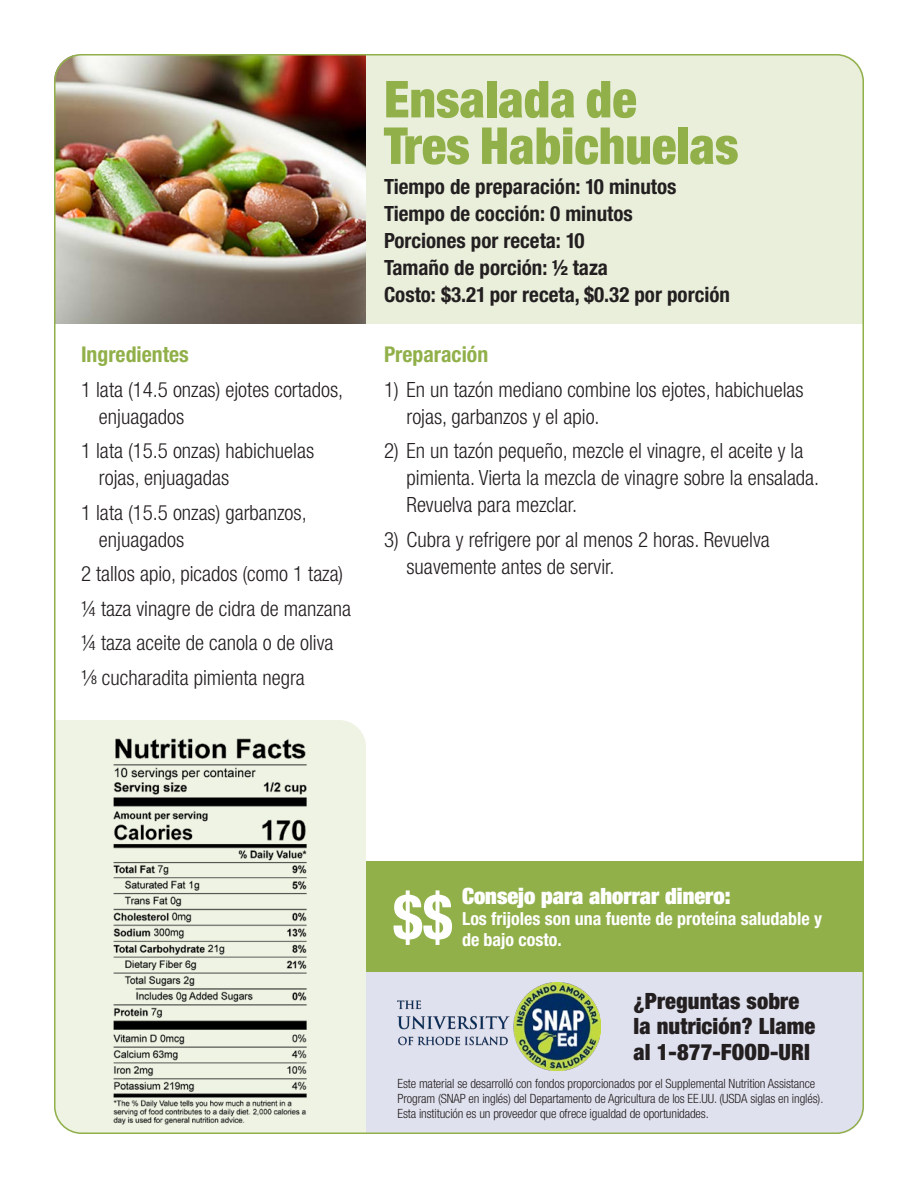
<style>
.page{position:relative;width:918px;height:1188px;background:#fff}
.page>*{position:absolute;margin:0;border:0;box-sizing:border-box;transform-origin:0 0}
.t1{font:700 condensed 62.1px "Helvetica Neue LT Pro";color:#fff}
.Recipe_Title{font:900 condensed 51px/46.5px "Helvetica Neue LT Pro";color:#91b04a}
.t2{font:900 condensed 22.5px/25.5px "Helvetica Neue LT Pro";letter-spacing:.005em;color:#231f20}
.t3{font:900 condensed 22.5px "Helvetica Neue LT Pro";color:#fff}
.t4{font:700 condensed 21.75px "Helvetica Neue LT Pro";color:#91b04a}
.Directions_lists{font:300 condensed 21px/27px "Helvetica Neue LT Pro";color:#231f20}
.Ingredients_list{font:300 condensed 21px/27px "Helvetica Neue LT Pro";color:#231f20}
.Recipe_details{font:700 condensed 21px "Helvetica Neue LT Pro";color:#231f20}
.t5{font:700 condensed 18px "Helvetica Neue LT Pro";color:#fff}
.t6{font:300 condensed 12.75px/15px "Helvetica Neue LT Pro";letter-spacing:-.01em;color:#231f20}
.s1{font-weight:400;font-size:12.3px}
</style>
<div class="page">
<div style="left:54px;top:720px;width:312px;height:414px;background:#eef3e4"></div>
<img style="left:54px;top:54px;width:312px;height:270px">
<div style="left:366px;top:54px;width:498px;height:270px;background:#e9efdb"></div>
<div style="left:366px;top:972px;width:498px;height:162px;background:#e0e1ee"></div>
<img style="left:398px;top:983px;width:202px;height:88px">
<div style="left:366px;top:861px;width:498px;height:111px;background:#91b04a"></div>
<img style="left:110px;top:735px;width:200px;height:391px">
<p class="t4" style="left:81px;top:342px;width:109px">Ingredientes</p>
<p class="Ingredients_list" style="left:99px;top:375px;width:246px;text-indent:-18px">1 lata (14.5 onzas) ejotes cortados, enjuagados</p>
<p class="Ingredients_list" style="left:99px;top:437px;width:217px;text-indent:-18px">1 lata (15.5 onzas) habichuelas rojas, enjuagadas</p>
<p class="Ingredients_list" style="left:99px;top:498px;width:209px;text-indent:-18px">1 lata (15.5 onzas) garbanzos, enjuagados</p>
<p class="Ingredients_list" style="left:81px;top:560px;width:264px">2 tallos apio, picados (como 1 taza)</p>
<p class="Ingredients_list" style="left:81px;top:594px;width:271px">¼ taza vinagre de cidra de manzana</p>
<p class="Ingredients_list" style="left:81px;top:629px;width:254px">¼ taza aceite de canola o de oliva</p>
<p class="Ingredients_list" style="left:81px;top:663px;width:225px">¹∕<span class="s1">8</span> cucharadita pimienta negra</p>
<p class="Recipe_Title" style="left:384px;top:75px;width:356px">Ensalada de<br>Tres Habichuelas</p>
<p class="Recipe_details" style="left:384px;top:174px;width:294px">Tiempo de preparación: 10 minutos</p>
<p class="Recipe_details" style="left:384px;top:201px;width:250px">Tiempo de cocción: 0 minutos</p>
<p class="Recipe_details" style="left:384px;top:228px;width:202px">Porciones por receta: 10</p>
<p class="Recipe_details" style="left:384px;top:255px;width:226px">Tamaño de porción: ½ taza</p>
<p class="Recipe_details" style="left:384px;top:282px;width:348px">Costo: $3.21 por receta, $0.32 por porción</p>
<p class="t4" style="left:384px;top:342px;width:106px">Preparación</p>
<p class="Directions_lists" style="left:406px;top:375px;width:399px;text-indent:-22px">1) En un tazón mediano combine los ejotes, habichuelas rojas, garbanzos y el apio.</p>
<p class="Directions_lists" style="left:406px;top:437px;width:414px;text-indent:-22px">2) En un tazón pequeño, mezcle el vinagre, el aceite y la pimienta. Vierta la mezcla de vinagre sobre la ensalada.<br>Revuelva para mezclar.</p>
<p class="Directions_lists" style="left:406px;top:525px;width:365px;text-indent:-22px">3) Cubra y refrigere por al menos 2 horas. Revuelva suavemente antes de servir.</p>
<p class="t1" style="left:393px;top:881px;width:61px">$$</p>
<p class="t3" style="left:462px;top:881px;width:270px">Consejo para ahorrar dinero:</p>
<p class="t5" style="left:462px;top:908px;width:362px">Los frijoles son una fuente de proteína saludable y</p>
<p class="t5" style="left:462px;top:929px;width:101px">de bajo costo.</p>
<p class="t2" style="left:634px;top:988px;width:183px">¿Preguntas sobre la nutrición? Llame al 1-877-FOOD-URI</p>
<p class="t6" style="left:398px;top:1076px;width:427px">Este material se desarrolló con fondos proporcionados por el Supplemental Nutrition Assistance<br>Program (SNAP en inglés) del Departamento de Agricultura de los EE.UU. (USDA siglas en inglés).<br>Esta institución es un proveedor que ofrece igualdad de oportunidades.</p>
</div>
